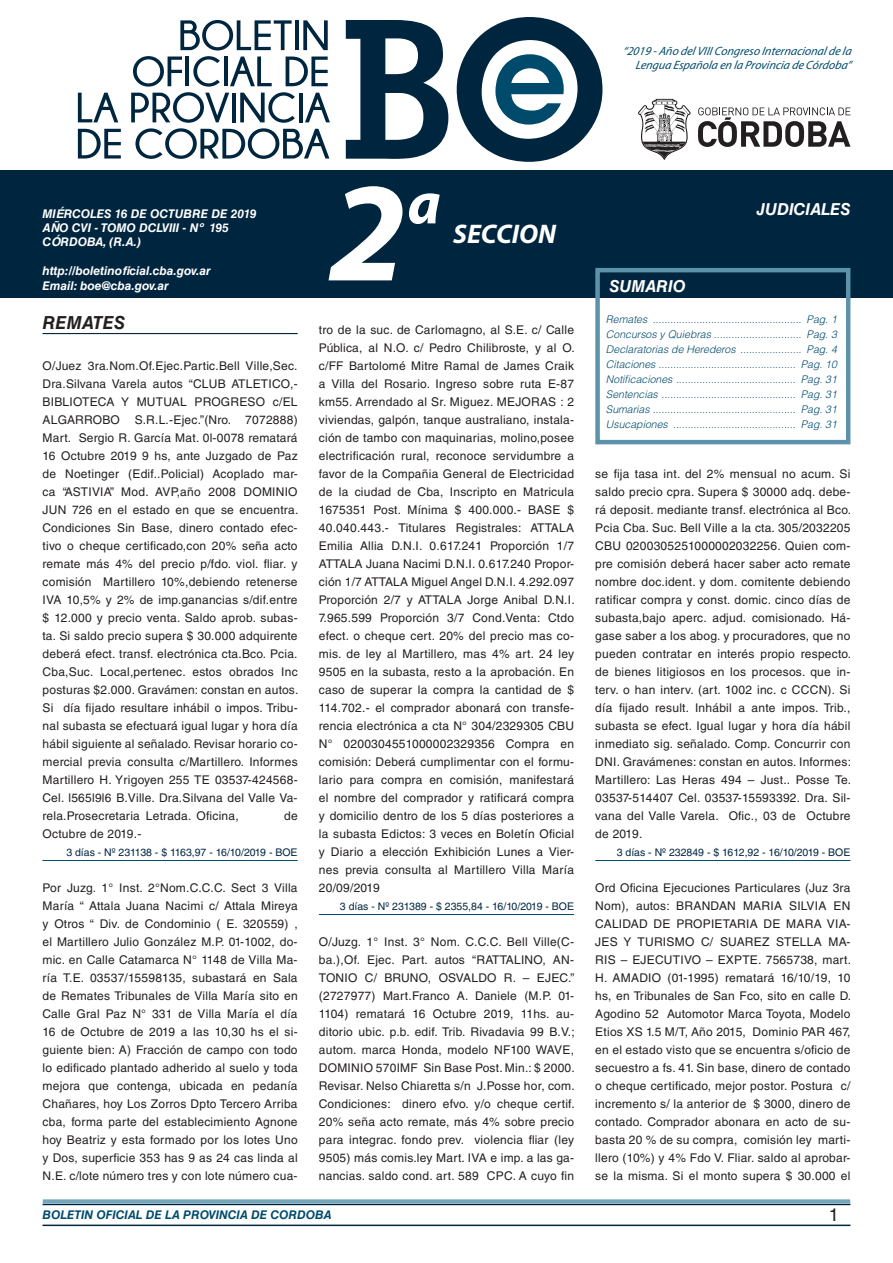
<style>
.page{position:relative;width:893px;height:1263px;background:#fff}
.page>*{position:absolute;margin:0;border:0;box-sizing:border-box;transform-origin:0 0}
.t1{font:italic 700 142.5px "Myriad Pro";color:#fff}
.t2{font:italic 700 60px "Myriad Pro";color:#fff}
.t3{font:italic 700 27px "Myriad Pro";color:#fff}
.t4{font:italic 700 18px "Helvetica LT Std";letter-spacing:.005em;color:#231f20}
.t5{font:18px "Helvetica LT Std";color:#231f20}
.t6{font:italic 700 16.5px "Helvetica LT Std";color:#fff}
.t7{font:12px/18px "Helvetica LT Std";letter-spacing:.02em;color:#231f20;text-align:justify}
.t8{font:italic 700 12px/14.4px "Helvetica LT Std";color:#fff}
.t9{font:italic 12px/14.4px "Myriad Pro";color:#004b6c;text-align:right}
.t10{font:italic 700 12px "Helvetica LT Std";color:#004b6c}
.t11{font:italic 300 10.5px/15px "Helvetica LT Std";color:#004b6c;text-align:justify}
.t12{font:10.5px "Helvetica LT Std";color:#00263f}
</style>
<div class="page">
<div style="left:0;top:170px;width:893px;height:128px;background:#00263f"></div>
<svg style="left:638px;top:99px;width:53px;height:61px"></svg>
<svg style="left:698px;top:107px;width:152px;height:40px"></svg>
<svg style="left:346px;top:20px;width:102px;height:139px"></svg>
<svg style="left:457px;top:17px;width:145px;height:145px"></svg>
<svg style="left:180px;top:20px;width:112px;height:30px"></svg>
<hr style="left:295px;top:20px;width:4px;height:30px;background:#00263f">
<svg style="left:303px;top:20px;width:25px;height:30px"></svg>
<svg style="left:78px;top:93px;width:40px;height:29px"></svg>
<svg style="left:78px;top:129px;width:43px;height:30px"></svg>
<svg style="left:131px;top:56px;width:199px;height:103px"></svg>
<hr style="left:43px;top:1224px;width:807px;height:2px;background:#00263f">
<div style="left:42px;top:1198px;width:809px;height:8px;background:#fff;opacity:.75"></div>
<hr style="left:43px;top:333px;width:255px;height:1px;background:#00263f">
<hr style="left:43px;top:860px;width:255px;height:1px;background:#004b6c">
<div style="left:595px;top:268px;width:255px;height:176px;border:4px solid #5c93aa"></div>
<hr style="left:319px;top:914px;width:255px;height:1px;background:#004b6c">
<hr style="left:595px;top:860px;width:255px;height:1px;background:#004b6c">
<p class="t9" style="left:623px;top:43px;width:232px">“2019 -Año delVIIICongreso Internacionalde la<br>Lengua Esp añola en la Provincia de Córdoba”</p>
<p class="t8" style="left:43px;top:206px;width:215px">MIÉRCOLES 16 DE OCTUBRE DE 2019<br>AÑO CVI - TOMO DCLVIII - Nº 195<br>CÓRDOBA, (R.A.)</p>
<p class="t8" style="left:43px;top:264px;width:170px">http://boletinoficial.cba.gov.ar<br>Email: boe@cba.gov.ar</p>
<h3 class="t4" style="left:43px;top:311px;width:84px">REMATES</h3>
<p class="t7" style="left:43px;top:357px;width:257px">O/Juez 3ra.Nom.Of.Ejec.Partic.Bell Ville,Sec.<br>Dra.Silvana Varela autos “CLUB ATLETICO,- BIBLIOTECA Y MUTUAL PROGRESO c/EL ALGARROBO S.R.L.-Ejec.”(Nro. 7072888)<br>Mart. Sergio R. García Mat. 0l-0078 rematará 16 Octubre 2019 9 hs, ante Juzgado de Paz de Noetinger (Edif..Policial) Acoplado mar&shy;ca “ASTIVIA” Mod. AVP,año 2008 DOMINIO JUN 726 en el estado en que se encuentra.<br>Condiciones Sin Base, dinero contado efec&shy;tivo o cheque certificado,con 20% seña acto remate más 4% del precio p/fdo. viol. fliar. y comisión Martillero 10%,debiendo retenerse IVA 10,5% y 2% de imp.ganancias s/dif.entre $ 12.000 y precio venta. Saldo aprob. subas&shy;ta. Si saldo precio supera $ 30.000 adquirente deberá efect. transf. electrónica cta.Bco. Pcia.<br>Cba,Suc. Local,pertenec. estos obrados Inc posturas $2.000. Gravámen: constan en autos.<br>Si día fijado resultare inhábil o impos. Tribu&shy;nal subasta se efectuará igual lugar y hora día hábil siguiente al señalado. Revisar horario co&shy;mercial previa consulta c/Martillero. Informes Martillero H. Yrigoyen 255 TE 03537-424568- Cel. l565l9l6 B.Ville. Dra.Silvana del Valle Va&shy;rela.Prosecretaria Letrada. Oficina,</p>
<p class="t7" style="left:284px;top:807px;width:15px">de</p>
<p class="t7" style="left:43px;top:825px;width:100px">Octubre de 2019.-</p>
<p class="t12" style="left:66px;top:846px;width:233px">3 días - Nº 231138 - $ 1163,97 - 16/10/2019 - BOE</p>
<p class="t7" style="left:43px;top:879px;width:257px">Por Juzg. 1° Inst. 2°Nom.C.C.C. Sect 3 Villa María “ Attala Juana Nacimi c/ Attala Mireya y Otros “ Div. de Condominio ( E. 320559) , el Martillero Julio González M.P. 01-1002, do&shy;mic. en Calle Catamarca N° 1148 de Villa Ma&shy;ría T.E. 03537/15598135, subastará en Sala de Remates Tribunales de Villa María sito en Calle Gral Paz N° 331 de Villa María el día 16 de Octubre de 2019 a las 10,30 hs el si&shy;guiente bien: A) Fracción de campo con todo lo edificado plantado adherido al suelo y toda mejora que contenga, ubicada en pedanía Chañares, hoy Los Zorros Dpto Tercero Arriba cba, forma parte del establecimiento Agnone hoy Beatriz y esta formado por los lotes Uno y Dos, superficie 353 has 9 as 24 cas linda al N.E. c/lote número tres y con lote número cua-</p>
<h1 class="t1" style="left:329px;top:140px;width:79px">2</h1>
<h2 class="t2" style="left:407px;top:164px;width:35px">a</h2>
<h3 class="t3" style="left:453px;top:216px;width:104px">SECCION</h3>
<p class="t7" style="left:319px;top:321px;width:257px">tro de la suc. de Carlomagno, al S.E. c/ Calle Pública, al N.O. c/ Pedro Chilibroste, y al O. c/FF Bartolomé Mitre Ramal de James Craik a Villa del Rosario. Ingreso sobre ruta E-87 km55. Arrendado al Sr. Miguez. MEJORAS : 2 viviendas, galpón, tanque australiano, instala&shy;ción de tambo con maquinarias, molino,posee electrificación rural, reconoce servidumbre a favor de la Compañia General de Electricidad de la ciudad de Cba, Inscripto en Matricula 1675351 Post. Mínima $ 400.000.- BASE $ 40.040.443.- Titulares Registrales: ATTALA Emilia Allia D.N.I. 0.617.241 Proporción 1/7<br>ATTALA Juana Nacimi D.N.I. 0.617.240 Propor&shy;ción 1/7 ATTALA Miguel Angel D.N.I. 4.292.097<br>Proporción 2/7 y ATTALA Jorge Anibal D.N.I.<br>7.965.599 Proporción 3/7 Cond.Venta: Ctdo efect. o cheque cert. 20% del precio mas co&shy;mis. de ley al Martillero, mas 4% art. 24 ley 9505 en la subasta, resto a la aprobación. En caso de superar la compra la cantidad de $ 114.702.- el comprador abonará con transfe&shy;rencia electrónica a cta N° 304/2329305 CBU N° 0200304551000002329356 Compra en comisión: Deberá cumplimentar con el formu&shy;lario para compra en comisión, manifestará el nombre del comprador y ratificará compra y domicilio dentro de los 5 días posteriores a la subasta Edictos: 3 veces en Boletín Oficial y Diario a elección Exhibición Lunes a Vier&shy;nes previa consulta al Martillero Villa María 20/09/2019</p>
<p class="t12" style="left:340px;top:900px;width:236px">3 días - Nº 231389 - $ 2355,84 - 16/10/2019 - BOE</p>
<p class="t7" style="left:319px;top:933px;width:257px">O/Juzg. 1° Inst. 3° Nom. C.C.C. Bell Ville(C&shy;ba.),Of. Ejec. Part. autos “RATTALINO, AN-TONIO C/ BRUNO, OSVALDO R. – EJEC.” (2727977) Mart.Franco A. Daniele (M.P. 01- 1104) rematará 16 Octubre 2019, 11hs. au&shy;ditorio ubic. p.b. edif. Trib. Rivadavia 99 B.V.; autom. marca Honda, modelo NF100 WAVE, DOMINIO 570IMF Sin Base Post. Min.: $ 2000.<br>Revisar. Nelso Chiaretta s/n J.Posse hor, com.<br>Condiciones: dinero efvo. y/o cheque certif.<br>20% seña acto remate, más 4% sobre precio para integrac. fondo prev. violencia fliar (ley 9505) más comis.ley Mart. IVA e imp. a las ga&shy;nancias. saldo cond. art. 589 CPC. A cuyo fin</p>
<h3 class="t6" style="left:609px;top:277px;width:78px">SUMARIO</h3>
<h3 class="t6" style="left:757px;top:199px;width:95px">JUDICIALES</h3>
<p class="t11" style="left:606px;top:312px;width:233px">Remates ................................................... Pag. 1<br>Concursos y Quiebras .............................. Pag. 3<br>Declaratorias de Herederos ..................... Pag. 4<br>Citaciones ............................................... Pag. 10<br>Notificaciones ......................................... Pag. 31<br>Sentencias .............................................. Pag. 31<br>Sumarias ................................................. Pag. 31<br>Usucapiones .......................................... Pag. 31</p>
<p class="t7" style="left:595px;top:465px;width:257px">se fija tasa int. del 2% mensual no acum. Si saldo precio cpra. Supera $ 30000 adq. debe&shy;rá deposit. mediante transf. electrónica al Bco.<br>Pcia Cba. Suc. Bell Ville a la cta. 305/2032205<br>CBU 0200305251000002032256. Quien com&shy;pre comisión deberá hacer saber acto remate nombre doc.ident. y dom. comitente debiendo ratificar compra y const. domic. cinco días de subasta,bajo aperc. adjud. comisionado. Há&shy;gase saber a los abog. y procuradores, que no pueden contratar en interés propio respecto. de bienes litigiosos en los procesos. que in&shy;terv. o han interv. (art. 1002 inc. c CCCN). Si día fijado result. Inhábil a ante impos. Trib., subasta se efect. Igual lugar y hora día hábil inmediato sig. señalado. Comp. Concurrir con DNI. Gravámenes: constan en autos. Informes:<br>Martillero: Las Heras 494 – Just.. Posse Te.<br>03537-514407 Cel. 03537-15593392. Dra. Sil&shy;vana del Valle Varela. Ofic., 03 de Octubre de 2019.</p>
<p class="t12" style="left:617px;top:846px;width:235px">3 días - Nº 232849 - $ 1612,92 - 16/10/2019 - BOE</p>
<p class="t7" style="left:595px;top:879px;width:257px">Ord Oficina Ejecuciones Particulares (Juz 3ra Nom), autos: BRANDAN MARIA SILVIA EN CALIDAD DE PROPIETARIA DE MARA VIA-JES Y TURISMO C/ SUAREZ STELLA MA-RIS – EJECUTIVO – EXPTE. 7565738, mart.<br>H. AMADIO (01-1995) rematará 16/10/19, 10 hs, en Tribunales de San Fco, sito en calle D.<br>Agodino 52 Automotor Marca Toyota, Modelo Etios XS 1.5 M/T, Año 2015, Dominio PAR 467, en el estado visto que se encuentra s/oficio de secuestro a fs. 41. Sin base, dinero de contado o cheque certificado, mejor postor. Postura c/ incremento s/ la anterior de $ 3000, dinero de contado. Comprador abonara en acto de su&shy;basta 20 % de su compra, comisión ley marti&shy;llero (10%) y 4% Fdo V. Fliar. saldo al aprobar&shy;se la misma. Si el monto supera $ 30.000 el</p>
<p class="t10" style="left:43px;top:1208px;width:290px">BOLETIN OFICIAL DE LA PROVINCIA DE CORDOBA</p>
<h3 class="t5" style="left:829px;top:1204px;width:12px">1</h3>
</div>
